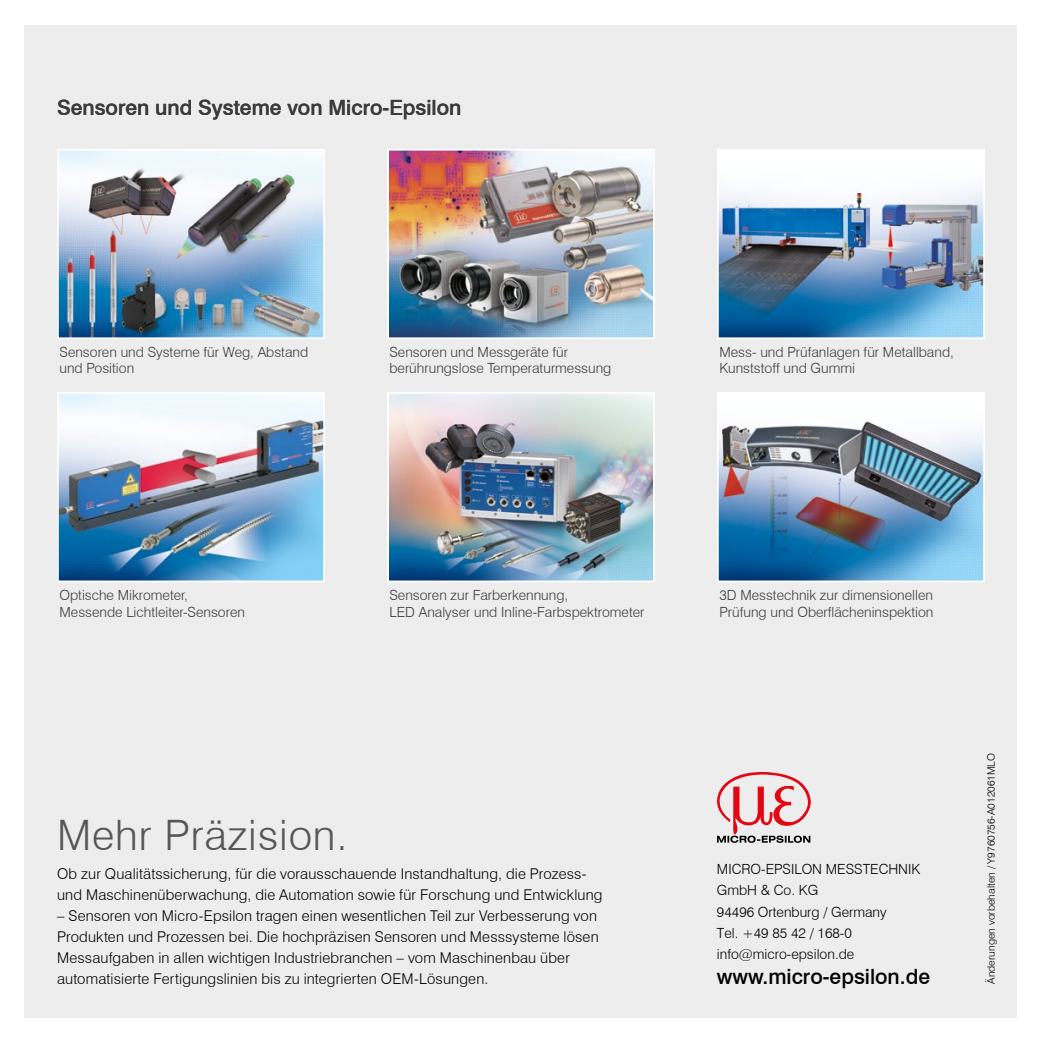
<style>
.page{position:relative;width:1042px;height:1042px;background:#fff}
.page>*{position:absolute;margin:0;border:0;box-sizing:border-box;transform-origin:0 0}
.t1{font:300 42px "Swiss 721 BT";letter-spacing:.02em;color:#575756}
.t2{font:500 21px "Swiss 721 BT";color:#3c3c3b}
.t3{font:500 21px "Swiss 721 BT";color:#000}
.t4{font:300 14.88px/21px "Swiss 721 BT";letter-spacing:.01em;color:#000}
.t5{font:300 14px/16.8px "Swiss 721 BT";color:#3c3c3b}
.t6{font:300 14px/21px "Swiss 721 BT";color:#000}
.t7{font:300 10.33px "Swiss 721 BT";color:#000}
</style>
<div class="page">
<div style="left:25px;top:25px;width:992px;height:992px;background:#ededed"></div>
<svg style="left:717px;top:772px;width:94px;height:71px"></svg>
<img style="left:60px;top:152px;width:262px;height:184px">
<div style="left:57px;top:149px;width:268px;height:190px;border:2px solid #fff"></div>
<img style="left:390px;top:152px;width:262px;height:184px">
<div style="left:387px;top:149px;width:268px;height:190px;border:2px solid #fff"></div>
<img style="left:720px;top:152px;width:262px;height:184px">
<div style="left:717px;top:149px;width:268px;height:190px;border:2px solid #fff"></div>
<img style="left:60px;top:395px;width:262px;height:184px">
<div style="left:57px;top:392px;width:268px;height:190px;border:2px solid #fff"></div>
<img style="left:390px;top:395px;width:262px;height:184px">
<div style="left:387px;top:392px;width:268px;height:190px;border:2px solid #fff"></div>
<img style="left:720px;top:395px;width:262px;height:184px">
<div style="left:717px;top:392px;width:268px;height:190px;border:2px solid #fff"></div>
<h2 class="t2" style="left:57px;top:95px;width:406px">Sensoren und Systeme von Micro-Epsilon</h2>
<p class="t5" style="left:60px;top:343px;width:250px">Sensoren und Systeme für Weg, Abstand und Position</p>
<p class="t5" style="left:389px;top:343px;width:223px">Sensoren und Messgeräte für berührungslose Temperaturmessung</p>
<p class="t5" style="left:719px;top:343px;width:236px">Mess- und Prüfanlagen für Metallband,<br>Kunststoff und Gummi</p>
<p class="t5" style="left:60px;top:586px;width:187px">Optische Mikrometer,<br>Messende Lichtleiter-Sensoren</p>
<p class="t5" style="left:389px;top:586px;width:257px">Sensoren zur Farberkennung,<br>LED Analyser und Inline-Farbspektrometer</p>
<p class="t5" style="left:719px;top:586px;width:215px">3D Messtechnik zur dimensionellen<br>Prüfung und Oberflächeninspektion</p>
<h1 class="t1" style="left:57px;top:810px;width:292px">Mehr Präzision.</h1>
<p class="t4" style="left:57px;top:863px;width:547px">Ob zur Qualitätssicherung, für die vorausschauende Instandhaltung, die Prozess&shy;und Maschinenüberwachung, die Automation sowie für Forschung und Entwicklung</p>
<p class="t4" style="left:57px;top:905px;width:543px">– Sensoren von Micro-Epsilon tragen einen wesentlichen Teil zur Verbesserung von Produkten und Prozessen bei. Die hochpräzisen Sensoren und Messsysteme lösen Messaufgaben in allen wichtigen Industriebranchen – vom Maschinenbau über automatisierte Fertigungslinien bis zu integrierten OEM-Lösungen.</p>
<p class="t6" style="left:717px;top:859px;width:205px">MICRO-EPSILON MESSTECHNIK<br>GmbH &amp; Co. KG<br>94496 Ortenburg / Germany<br>Tel. +49 85 42 / 168-0 info@micro-epsilon.de</p>
<h2 class="t3" style="left:717px;top:963px;width:215px">www.micro-epsilon.de</h2>
<p class="t7" style="left:985px;top:984px;width:232px;rotate:-90deg">Änderungen vorbehalten / Y9760756-A012061MLO</p>
</div>
